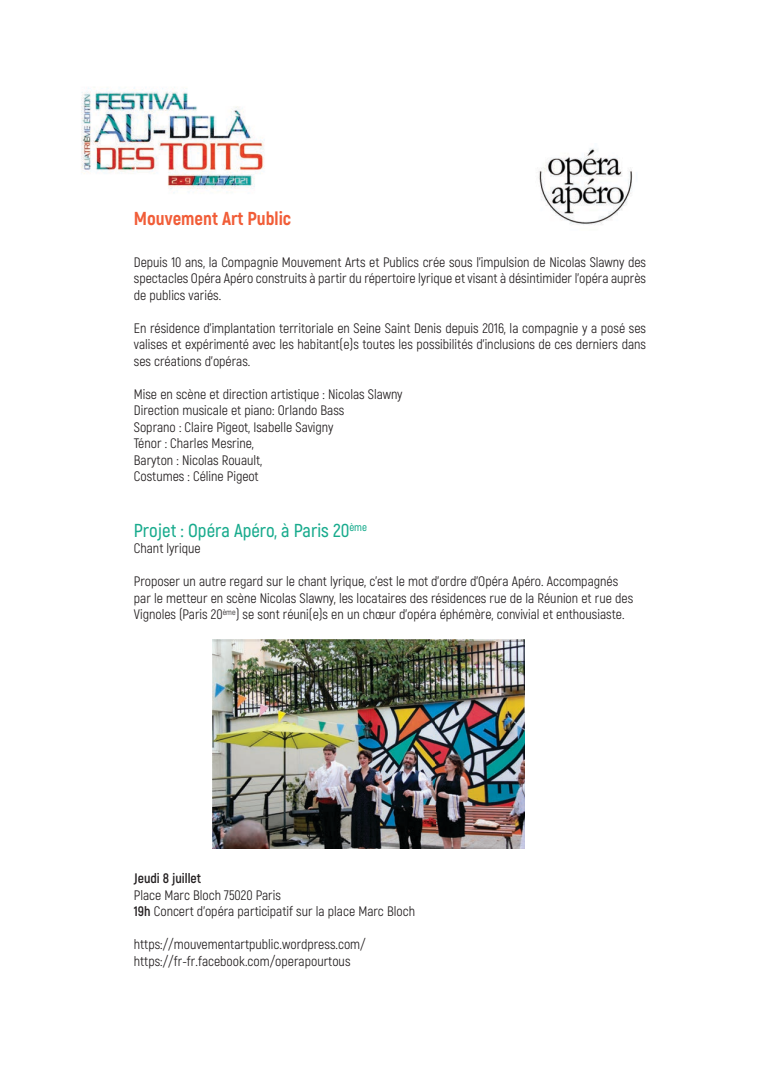
<style>
.page{position:relative;width:780px;height:1088px;background:#fff}
.page>*{position:absolute;margin:0;border:0;box-sizing:border-box;transform-origin:0 0}
.t1{font:600 18.75px "Akrobat";color:#18ab8d}
.t2{font:800 18.75px "Akrobat";color:#f15d38}
.t3{font:13.75px/16.5px "Akrobat";color:#231f20}
.t4{font:700 13.75px "Akrobat";color:#231f20}
.s1{font-weight:700}
</style>
<div class="page">
<img style="left:81px;top:87px;width:184px;height:106px">
<img style="left:213px;top:640px;width:311px;height:209px">
<img style="left:538px;top:148px;width:95px;height:77px">
<h1 class="t2" style="left:134px;top:207px;width:159px">Mouvement Art Public</h1>
<p class="t3" style="left:134px;top:254px;width:513px;text-align:justify">Depuis 10 ans, la Compagnie Mouvement Arts et Publics crée sous l’impulsion de Nicolas Slawny des spectacles Opéra Apéro construits à partir du répertoire lyrique et visant à désintimider l’opéra auprès de publics variés.</p>
<p class="t3" style="left:134px;top:320px;width:514px;text-align:justify">En résidence d’implantation territoriale en Seine Saint Denis depuis 2016, la compagnie y a posé ses valises et expérimenté avec les habitant(e)s toutes les possibilités d’inclusions de ces derniers dans ses créations d’opéras.</p>
<p class="t3" style="left:134px;top:386px;width:270px">Mise en scène et direction artistique : Nicolas Slawny Direction musicale et piano: Orlando Bass<br>Soprano : Claire Pigeot, Isabelle Savigny<br>Ténor : Charles Mesrine,<br>Baryton : Nicolas Rouault,<br>Costumes : Céline Pigeot</p>
<h1 class="t1" style="left:134px;top:519px;width:235px">Projet : Opéra Apéro, à Paris 20<sup>ème</sup></h1>
<p class="t3" style="left:134px;top:540px;width:68px">Chant lyrique</p>
<p class="t3" style="left:134px;top:573px;width:501px">Proposer un autre regard sur le chant lyrique, c’est le mot d’ordre d’Opéra Apéro. Accompagnés par le metteur en scène Nicolas Slawny, les locataires des résidences rue de la Réunion et rue des<br>Vignoles (Paris 20<sup>ème</sup>) se sont réuni(e)s en un chœur d’opéra éphémère, convivial et enthousiaste.</p>
<p class="t4" style="left:134px;top:870px;width:69px">Jeudi 8 juillet</p>
<p class="t3" style="left:134px;top:887px;width:282px">Place Marc Bloch 75020 Paris<br><span class="s1">19h</span> Concert d’opéra participatif sur la place Marc Bloch</p>
<p class="t3" style="left:134px;top:936px;width:233px">https://mouvementartpublic.wordpress.com/ https://fr-fr.facebook.com/operapourtous</p>
</div>
